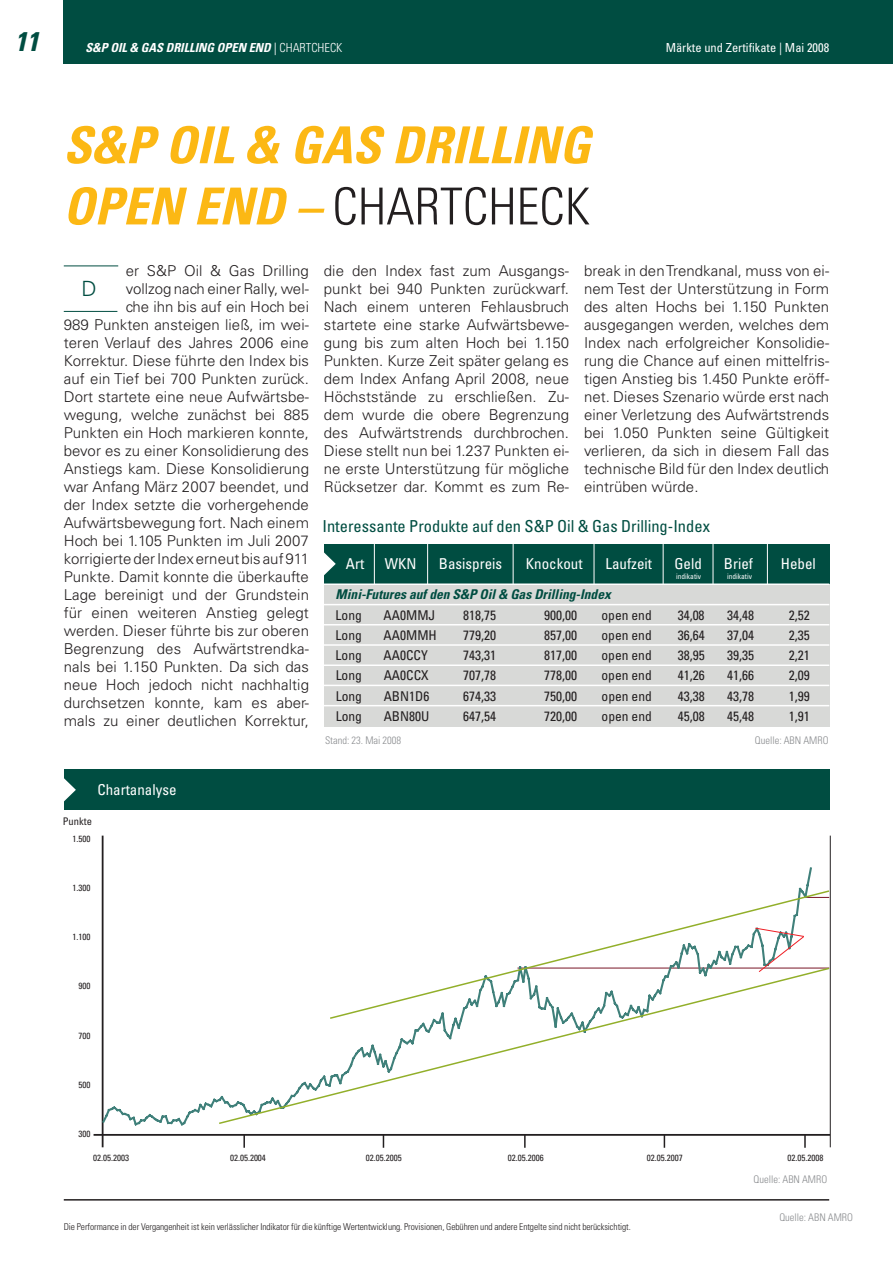
<style>
.page{position:relative;width:893px;height:1263px;background:#fff}
.page>*{position:absolute;margin:0;border:0;box-sizing:border-box;transform-origin:0 0}
.t1{font:italic 700 condensed 51px/61.2px "Univers LT Std";color:#fcb814}
.t2{font:italic 700 condensed 27px "Univers LT Std";color:#004d41}
.t3{font:300 21px "Univers LT Std";color:#004d41}
.t4{font:condensed 16.5px "Univers LT Std";color:#004d41}
.t5{font:300 15px/18px "Univers LT Std";letter-spacing:.005em;color:#231f20;text-align:justify}
.t6{font:condensed 15px "Univers LT Std";color:#fff}
.t7{font:condensed 13.5px "Univers LT Std";color:#231f20}
.t8{font:italic 700 condensed 13.5px "Univers LT Std";color:#004d41}
.t9{font:italic 700 condensed 12.45px "Univers LT Std";color:#fff}
.t10{font:condensed 12.45px "Univers LT Std";color:#fff}
.t11{font:300 condensed 10.5px "Univers LT Std";color:#8a8c8f}
.t12{font:condensed 10.5px "Univers LT Std";color:#231f20}
.t13{font:300 condensed 9.3px "Univers LT Std";letter-spacing:-.005em;color:#231f20}
.t14{font:condensed 9px "Univers LT Std";color:#231f20}
.t15{font:condensed 7.5px "Univers LT Std";color:#fff}
.s1{font-weight:400;font-style:normal}
.s2{font-weight:300;font-style:normal}
.s3{font-weight:300;font-style:normal;color:#231f20}
</style>
<div class="page">
<hr style="left:64px;top:1199px;width:765px;height:1px;background:#231f20">
<div style="left:64px;top:0;width:829px;height:63px;background:#004d41"></div>
<hr style="left:64px;top:266px;width:54px;height:1px;background:#004d41">
<hr style="left:64px;top:311px;width:53px;height:1px;background:#004d41">
<div style="left:64px;top:770px;width:765px;height:40px;background:#004d41"></div>
<svg style="left:64px;top:778px;width:12px;height:23px"></svg>
<hr style="left:94px;top:1134px;width:736px;height:2px;background:#231f20">
<hr style="left:830px;top:836px;width:1px;height:311px;background:#231f20">
<hr style="left:102px;top:836px;width:2px;height:311px;background:#231f20">
<div style="left:324px;top:544px;width:505px;height:40px;background:#004d41"></div>
<div style="left:324px;top:584px;width:505px;height:142px;background:#d8d9d7"></div>
<hr style="left:324px;top:604px;width:505px;height:1px;background:#fff">
<hr style="left:324px;top:644px;width:505px;height:2px;background:#fff">
<hr style="left:324px;top:664px;width:505px;height:2px;background:#fff">
<hr style="left:324px;top:583px;width:505px;height:2px;background:#fff">
<hr style="left:324px;top:624px;width:505px;height:1px;background:#fff">
<hr style="left:324px;top:705px;width:505px;height:1px;background:#fff">
<hr style="left:324px;top:685px;width:505px;height:1px;background:#fff">
<svg style="left:324px;top:552px;width:12px;height:23px"></svg>
<hr style="left:374px;top:544px;width:1px;height:40px;background:#fff">
<hr style="left:427px;top:544px;width:1px;height:40px;background:#fff">
<hr style="left:513px;top:544px;width:1px;height:40px;background:#fff">
<hr style="left:594px;top:544px;width:1px;height:40px;background:#fff">
<hr style="left:663px;top:544px;width:1px;height:40px;background:#fff">
<hr style="left:713px;top:544px;width:1px;height:40px;background:#fff">
<hr style="left:767px;top:544px;width:1px;height:40px;background:#fff">
<svg style="left:101px;top:965px;width:116px;height:162px"></svg>
<svg style="left:243px;top:1135px;width:2px;height:13px"></svg>
<svg style="left:383px;top:1136px;width:1px;height:12px"></svg>
<svg style="left:524px;top:1135px;width:2px;height:13px"></svg>
<svg style="left:664px;top:1136px;width:1px;height:12px"></svg>
<svg style="left:804px;top:1135px;width:2px;height:13px"></svg>
<svg style="left:532px;top:889px;width:299px;height:77px"></svg>
<svg style="left:217px;top:966px;width:614px;height:159px"></svg>
<svg style="left:639px;top:867px;width:190px;height:152px"></svg>
<h2 class="t2" style="left:15px;top:25px;width:33px">11</h2>
<p class="t9" style="left:86px;top:39px;width:258px">S&amp;P Oil&amp; Gas Drilling Open End <span class="s1">|</span> <span class="s2">C h a r t c h e c k</span></p>
<p class="t10" style="left:666px;top:39px;width:165px">Märkte und Zertifikate | Mai 2008</p>
<h1 class="t1" style="left:63px;top:114px;width:542px">S&amp;P Oil&amp; Gas Drilling<br>Open End – <span class="s3">Chartcheck</span></h1>
<p class="t5" style="left:64px;top:262px;width:247px;text-align:right">er S&amp;P Oil &amp; Gas Drilling<br>vollzog nach einer Rally, wel-<br>che ihn bis auf ein Hoch bei<br>989 Punkten ansteigen ließ, im wei&shy;teren Verlauf des Jahres 2006 eine Korrektur. Diese führte den Index bis auf ein Tief bei 700 Punkten zurück.<br>Dort startete eine neue Aufwärtsbe&shy;wegung, welche zunächst bei 885<br>Punkten ein Hoch markieren konnte, bevor es zu einer Konsolidierung des Anstiegs kam. Diese Konsolidierung war Anfang März 2007 beendet, und der Index setzte die vorhergehende Aufwärtsbewegung fort. Nach einem Hoch bei 1.105 Punkten im Juli 2007 korrigierte der Index erneut bis auf 911<br>Punkte. Damit konnte die überkaufte Lage bereinigt und der Grundstein für einen weiteren Anstieg gelegt werden. Dieser führte bis zur oberen Begrenzung des Aufwärtstrendka&shy;nals bei 1.150 Punkten. Da sich das neue Hoch jedoch nicht nachhaltig durchsetzen konnte, kam es aber&shy;mals zu einer deutlichen Korrektur,</p>
<p class="t5" style="left:324px;top:262px;width:247px">die den Index fast zum Ausgangs&shy;punkt bei 940 Punkten zurückwarf.<br>Nach einem unteren Fehlausbruch startete eine starke Aufwärtsbewe&shy;gung bis zum alten Hoch bei 1.150<br>Punkten. Kurze Zeit später gelang es dem Index Anfang April 2008, neue Höchststände zu erschließen. Zu&shy;dem wurde die obere Begrenzung des Aufwärtstrends durchbrochen.<br>Diese stellt nun bei 1.237 Punkten ei&shy;ne erste Unterstützung für mögliche Rücksetzer dar. Kommt es zum Re-</p>
<p class="t5" style="left:584px;top:262px;width:247px">break in den Trendkanal, muss von ei&shy;nem Test der Unterstützung in Form des alten Hochs bei 1.150 Punkten ausgegangen werden, welches dem Index nach erfolgreicher Konsolidie&shy;rung die Chance auf einen mittelfris&shy;tigen Anstieg bis 1.450 Punkte eröff&shy;net. Dieses Szenario würde erst nach einer Verletzung des Aufwärtstrends bei 1.050 Punkten seine Gültigkeit verlieren, da sich in diesem Fall das technische Bild für den Index deutlich eintrüben würde.</p>
<h3 class="t3" style="left:81px;top:276px;width:17px">D</h3>
<p class="t4" style="left:322px;top:516px;width:389px">Interessante Produkte auf den S&amp;P Oil &amp; Gas Drilling-Index</p>
<p class="t6" style="left:346px;top:554px;width:20px">Art</p>
<p class="t6" style="left:385px;top:554px;width:33px">WKN</p>
<p class="t6" style="left:439px;top:554px;width:65px">Basispreis</p>
<p class="t6" style="left:526px;top:554px;width:58px">Knockout</p>
<p class="t6" style="left:605px;top:554px;width:48px">Laufzeit</p>
<p class="t6" style="left:674px;top:554px;width:29px">Geld</p>
<p class="t6" style="left:724px;top:554px;width:31px">Brief</p>
<p class="t6" style="left:781px;top:554px;width:36px">Hebel</p>
<p class="t8" style="left:336px;top:586px;width:280px">Mini-Futuresaufden S&amp;P Oil&amp; GasDrilling-Index</p>
<p class="t7" style="left:336px;top:606px;width:28px">Long</p>
<p class="t7" style="left:384px;top:606px;width:53px">AA0MMJ</p>
<p class="t7" style="left:463px;top:606px;width:34px">818,75</p>
<p class="t7" style="left:544px;top:606px;width:34px">900,00</p>
<p class="t7" style="left:601px;top:606px;width:52px">open end</p>
<p class="t7" style="left:678px;top:606px;width:28px">34,08</p>
<p class="t7" style="left:727px;top:606px;width:28px">34,48</p>
<p class="t7" style="left:789px;top:606px;width:22px">2,52</p>
<p class="t7" style="left:336px;top:626px;width:28px">Long</p>
<p class="t7" style="left:384px;top:626px;width:55px">AA0MMH</p>
<p class="t7" style="left:463px;top:626px;width:34px">779,20</p>
<p class="t7" style="left:544px;top:626px;width:34px">857,00</p>
<p class="t7" style="left:601px;top:626px;width:52px">open end</p>
<p class="t7" style="left:678px;top:626px;width:28px">36,64</p>
<p class="t7" style="left:727px;top:626px;width:28px">37,04</p>
<p class="t7" style="left:789px;top:626px;width:22px">2,35</p>
<p class="t7" style="left:336px;top:647px;width:28px">Long</p>
<p class="t7" style="left:384px;top:647px;width:46px">AA0CCY</p>
<p class="t7" style="left:463px;top:647px;width:34px">743,31</p>
<p class="t7" style="left:544px;top:647px;width:34px">817,00</p>
<p class="t7" style="left:602px;top:647px;width:52px">open end</p>
<p class="t7" style="left:678px;top:647px;width:28px">38,95</p>
<p class="t7" style="left:727px;top:647px;width:28px">39,35</p>
<p class="t7" style="left:789px;top:647px;width:22px">2,21</p>
<p class="t7" style="left:336px;top:667px;width:28px">Long</p>
<p class="t7" style="left:384px;top:667px;width:47px">AA0CCX</p>
<p class="t7" style="left:463px;top:667px;width:34px">707,78</p>
<p class="t7" style="left:544px;top:667px;width:34px">778,00</p>
<p class="t7" style="left:602px;top:667px;width:52px">open end</p>
<p class="t7" style="left:678px;top:667px;width:28px">41,26</p>
<p class="t7" style="left:727px;top:667px;width:28px">41,66</p>
<p class="t7" style="left:789px;top:667px;width:22px">2,09</p>
<p class="t7" style="left:336px;top:687px;width:28px">Long</p>
<p class="t7" style="left:384px;top:687px;width:47px">ABN1D6</p>
<p class="t7" style="left:463px;top:687px;width:34px">674,33</p>
<p class="t7" style="left:544px;top:687px;width:34px">750,00</p>
<p class="t7" style="left:602px;top:687px;width:52px">open end</p>
<p class="t7" style="left:678px;top:687px;width:28px">43,38</p>
<p class="t7" style="left:727px;top:687px;width:28px">43,78</p>
<p class="t7" style="left:789px;top:687px;width:22px">1,99</p>
<p class="t7" style="left:336px;top:707px;width:28px">Long</p>
<p class="t7" style="left:384px;top:707px;width:47px">ABN80U</p>
<p class="t7" style="left:463px;top:707px;width:34px">647,54</p>
<p class="t7" style="left:544px;top:707px;width:34px">720,00</p>
<p class="t7" style="left:602px;top:707px;width:52px">open end</p>
<p class="t7" style="left:678px;top:707px;width:28px">45,08</p>
<p class="t7" style="left:727px;top:707px;width:28px">45,48</p>
<p class="t7" style="left:789px;top:707px;width:22px">1,91</p>
<p class="t11" style="left:325px;top:734px;width:78px">Stand: 23. Mai 2008</p>
<p class="t11" style="left:755px;top:734px;width:62px">Quelle: ABN AMRO</p>
<p class="t15" style="left:676px;top:571px;width:26px">indikativ</p>
<p class="t15" style="left:727px;top:571px;width:26px">indikativ</p>
<p class="t6" style="left:97px;top:780px;width:81px">Chartanalyse</p>
<p class="t12" style="left:63px;top:814px;width:31px">Punkte</p>
<p class="t14" style="left:73px;top:833px;width:19px">1.500</p>
<p class="t14" style="left:73px;top:882px;width:19px">1.300</p>
<p class="t14" style="left:73px;top:931px;width:19px">1.100</p>
<p class="t14" style="left:79px;top:980px;width:13px">900</p>
<p class="t14" style="left:79px;top:1030px;width:13px">700</p>
<p class="t14" style="left:79px;top:1079px;width:13px">500</p>
<p class="t14" style="left:79px;top:1128px;width:13px">300</p>
<p class="t14" style="left:93px;top:1152px;width:37px">02.05.2003</p>
<p class="t14" style="left:230px;top:1152px;width:37px">02.05.2004</p>
<p class="t14" style="left:366px;top:1152px;width:37px">02.05.2005</p>
<p class="t14" style="left:508px;top:1152px;width:37px">02.05.2006</p>
<p class="t14" style="left:647px;top:1152px;width:37px">02.05.2007</p>
<p class="t14" style="left:787px;top:1152px;width:37px">02.05.2008</p>
<p class="t13" style="left:64px;top:1221px;width:569px">Die Performance in der Vergangenheit ist kein verlässlicher I ndikator für die künftige Wertentwicklung. Provisionen, Gebühren und andere Entgelte sind nicht berücksichtigt.</p>
<p class="t11" style="left:754px;top:1173px;width:62px">Quelle: ABN AMRO</p>
<p class="t11" style="left:779px;top:1211px;width:62px">Quelle: ABN AMRO</p>
</div>
